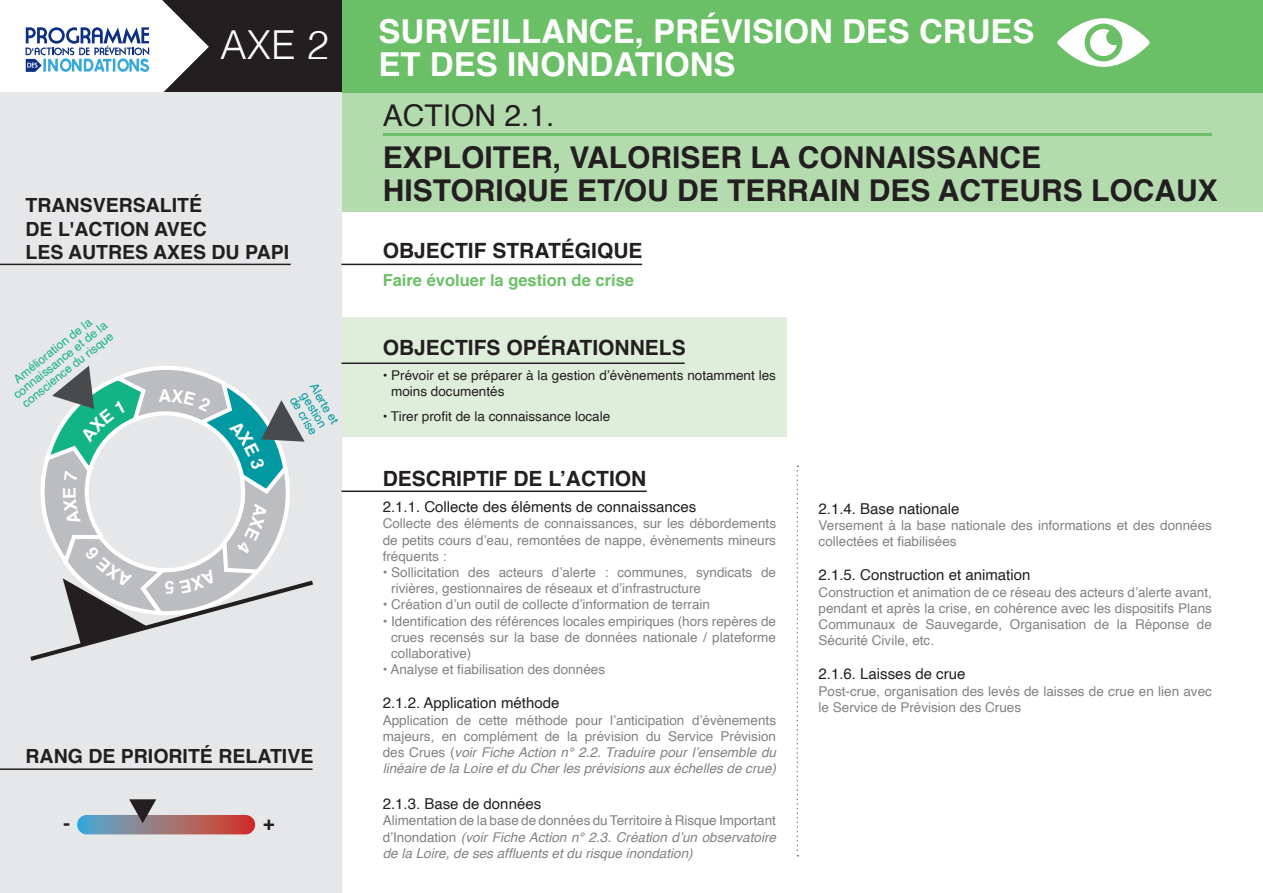
<style>
.page{position:relative;width:1263px;height:893px;background:#fff}
.page>*{position:absolute;margin:0;border:0;box-sizing:border-box;transform-origin:0 0}
.t1{font:300 39.9px "Helvetica";color:#fff}
.t2{font:700 33px "Helvetica";color:#fff}
.t3{font:700 30px "Helvetica";color:#231f20}
.t4{font:30px "Helvetica";color:#231f20}
.t5{font:700 21px "Helvetica";color:#231f20}
.t6{font:700 19.5px "Helvetica";color:#231f20}
.t7{font:700 17.7px "Helvetica";color:#fff}
.t8{font:700 16.5px "Helvetica";color:#6bc067}
.t9{font:15px "Helvetica";color:#231f20}
.t10{font:13.5px/16.2px "Helvetica";color:#808285;text-align:justify}
.t11{font:italic 13.5px/16.2px "Helvetica";color:#808285;text-align:justify}
.t12{font:13.5px/16.2px "Helvetica";color:#231f20}
.t13{font:12px/12px "Helvetica";color:#12b385;text-align:center}
.t14{font:12px "Helvetica";color:#0098a1}
.s1{font-style:italic}
.s2{font-style:normal}
</style>
<div class="page">
<div style="left:341px;top:318px;width:446px;height:119px;background:#dfeedb"></div>
<div style="left:0;top:92px;width:1263px;height:120px;background:#b4dbae"></div>
<div style="left:341px;top:0;width:922px;height:92px;background:#6bc067"></div>
<div style="left:159px;top:0;width:182px;height:92px;background:#231f20"></div>
<div style="left:0;top:92px;width:341px;height:801px;background:#e6e7e9"></div>
<svg style="left:796px;top:466px;width:2px;height:390px"></svg>
<hr style="left:0;top:264px;width:291px;height:1px;background:#231f20">
<hr style="left:0;top:768px;width:313px;height:2px;background:#231f20">
<svg style="left:77px;top:815px;width:178px;height:19px;background:#987279"></svg>
<svg style="left:129px;top:799px;width:27px;height:24px"></svg>
<hr style="left:383px;top:133px;width:829px;height:3px;background:#6bc067">
<hr style="left:341px;top:264px;width:301px;height:1px;background:#231f20">
<hr style="left:341px;top:362px;width:344px;height:2px;background:#231f20">
<hr style="left:341px;top:490px;width:306px;height:2px;background:#231f20">
<svg style="left:1057px;top:18px;width:93px;height:49px"></svg>
<svg style="left:26px;top:0;width:183px;height:92px"></svg>
<svg style="left:30px;top:366px;width:283px;height:295px"></svg>
<p class="t1" style="left:220px;top:11px;width:110px">AXE 2</p>
<p class="t6" style="left:26px;top:190px;width:178px">TRANSVERSALITÉ</p>
<p class="t6" style="left:26px;top:213px;width:183px">DE L'ACTION AVEC</p>
<p class="t6" style="left:26px;top:237px;width:265px">LES AUTRES AXES DU PAPI</p>
<p class="t13" style="left:4px;top:382px;width:118px;rotate:-38deg">Amélioration de la connaissance et de la conscience du risque</p>
<h3 class="t7" style="left:55px;top:498px;width:13px;rotate:-90deg">E</h3>
<p class="t14" style="left:321px;top:380px;width:46px;rotate:59deg">Alerte et</p>
<p class="t14" style="left:312px;top:388px;width:40px;rotate:59deg">gestion</p>
<p class="t14" style="left:301px;top:393px;width:44px;rotate:59deg">de crise</p>
<p class="t6" style="left:26px;top:740px;width:289px">RANG DE PRIORITÉ RELATIVE</p>
<p class="t6" style="left:63px;top:808px;width:8px">-</p>
<p class="t6" style="left:263px;top:808px;width:13px">+</p>
<p class="t2" style="left:379px;top:5px;width:657px">SURVEILLANCE, PRÉVISION DES CRUES</p>
<p class="t2" style="left:379px;top:38px;width:358px">ET DES INONDATIONS</p>
<p class="t4" style="left:383px;top:93px;width:173px">ACTION 2.1.</p>
<p class="t3" style="left:383px;top:133px;width:660px">EXPLOITER, VALORISER LA CONNAISSANCE</p>
<p class="t3" style="left:383px;top:166px;width:837px">HISTORIQUE ET/OU DE TERRAIN DES ACTEURS LOCAUX</p>
<p class="t5" style="left:383px;top:233px;width:261px">OBJECTIF STRATÉGIQUE</p>
<p class="t8" style="left:383px;top:267px;width:253px">Faire évoluer la gestion de crise</p>
<p class="t5" style="left:383px;top:331px;width:304px">OBJECTIFS OPÉRATIONNELS</p>
<p class="t12" style="left:391px;top:367px;width:386px;text-indent:-8px">• Prévoir et se préparer à la gestion d’évènements notamment les moins documentés</p>
<p class="t12" style="left:383px;top:408px;width:229px">• Tirer profit de la connaissance locale</p>
<p class="t5" style="left:383px;top:461px;width:265px">DESCRIPTIF DE L’ACTION</p>
<p class="t9" style="left:383px;top:495px;width:315px">2.1.1. Collecte des éléments de connaissances</p>
<p class="t10" style="left:383px;top:516px;width:395px">Collecte des éléments de connaissances, sur les débordements de petits cours d’eau, remontées de nappe, évènements mineurs fréquents :</p>
<p class="t10" style="left:391px;top:564px;width:386px;text-indent:-8px">• Sollicitation des acteurs d’alerte : communes, syndicats de rivières, gestionnaires de réseaux et d’infrastructure</p>
<p class="t10" style="left:383px;top:597px;width:329px">• Création d’un outil de collecte d’information de terrain</p>
<p class="t10" style="left:391px;top:613px;width:386px;text-indent:-8px">• Identification des références locales empiriques (hors repères de crues recensés sur la base de données nationale / plateforme collaborative)</p>
<p class="t10" style="left:383px;top:662px;width:224px">• Analyse et fiabilisation des données</p>
<p class="t9" style="left:383px;top:691px;width:178px">2.1.2. Application méthode</p>
<p class="t10" style="left:383px;top:712px;width:395px">Application de cette méthode pour l’anticipation d’évènements majeurs, en complément de la prévision du Service Prévision des Crues (<span class="s1">voir Fiche Action n° 2.2. Traduire pour l’ensemble du linéaire de la Loire et du Cher les prévisions aux échelles de crue)</span></p>
<p class="t9" style="left:383px;top:792px;width:160px">2.1.3. Base de données</p>
<p class="t11" style="left:383px;top:813px;width:395px"><span class="s2">Alimentation de la base de données du Territoire à Risque Important d’Inondation</span> (voir Fiche Action n° 2.3. Création d’un observatoire de la Loire, de ses affluents et du risque inondation)</p>
<p class="t9" style="left:819px;top:497px;width:142px">2.1.4. Base nationale</p>
<p class="t10" style="left:819px;top:518px;width:395px">Versement à la base nationale des informations et des données collectées et fiabilisées</p>
<p class="t9" style="left:819px;top:564px;width:213px">2.1.5. Construction et animation</p>
<p class="t10" style="left:819px;top:584px;width:395px">Construction et animation de ce réseau des acteurs d’alerte avant, pendant et après la crise, en cohérence avec les dispositifs Plans Communaux de Sauvegarde, Organisation de la Réponse de Sécurité Civile, etc.</p>
<p class="t9" style="left:819px;top:663px;width:148px">2.1.6. Laisses de crue</p>
<p class="t10" style="left:819px;top:683px;width:395px">Post-crue, organisation des levés de laisses de crue en lien avec le Service de Prévision des Crues</p>
</div>
